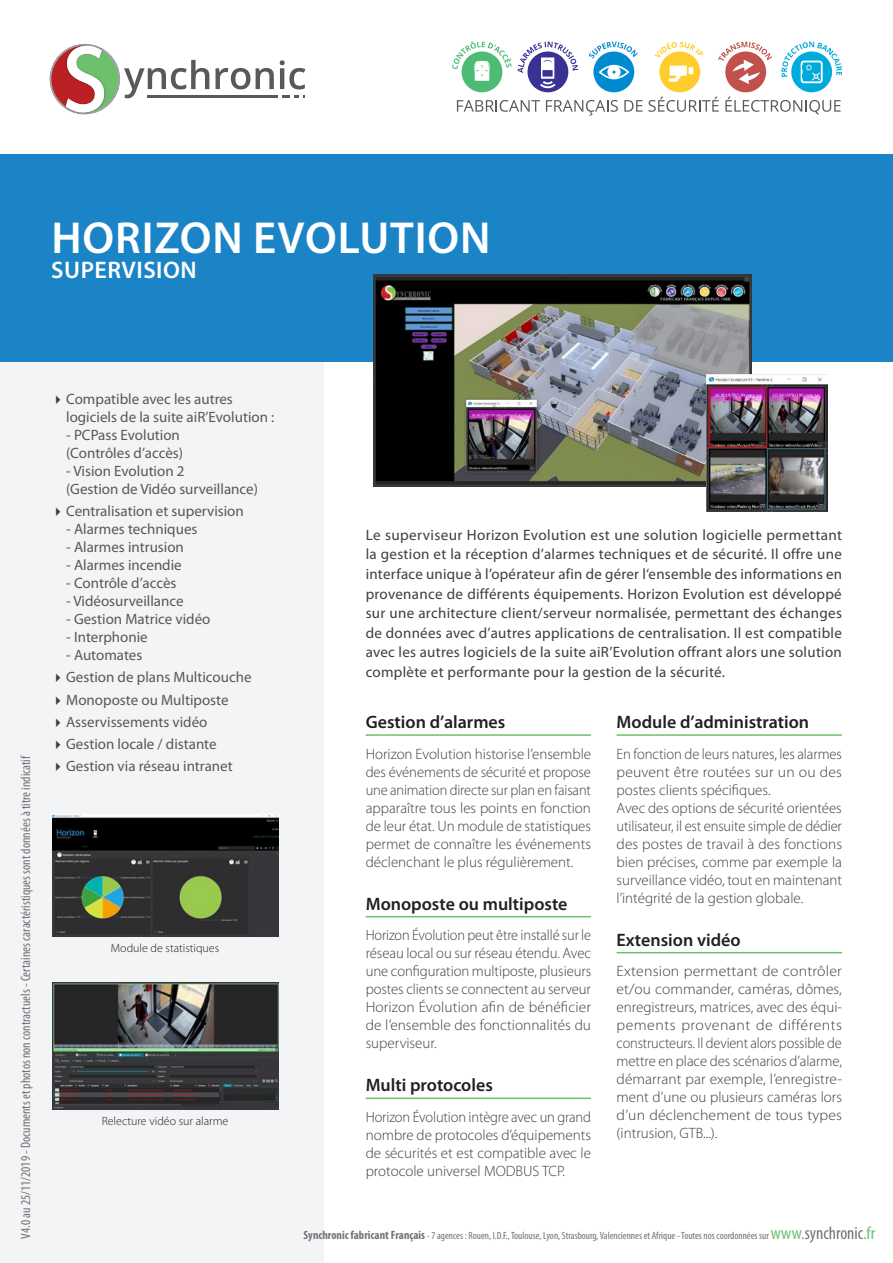
<style>
.page{position:relative;width:893px;height:1263px;background:#fff}
.page>*{position:absolute;margin:0;border:0;box-sizing:border-box;transform-origin:0 0}
.Titre{font:600 45px "Myriad Pro";letter-spacing:.02em;color:#fff}
.appel-titre{font:600 24px "Myriad Pro";letter-spacing:.02em;color:#fff}
.Sous-titre{font:600 18px "Myriad Pro";color:#231f20}
.Paragraphe-courant{font:300 15px/18px "Myriad Pro";color:#3e3e3f;text-align:justify}
.Texte_Intro{font:15px/19.5px "Myriad Pro";letter-spacing:.02em;color:#3e3e3f;text-align:justify}
.t1{font:15px/18px "Myriad Pro";color:#57585a}
.Paragraphe-courant-2{font:300 15px/18px "Myriad Pro";color:#3e3e3f;text-align:justify;scale:.96 1}
.Paragraphe-courant-3{font:300 15px/18px "Myriad Pro";color:#3e3e3f;text-align:justify;scale:1.05 1}
.t2{font:condensed 13.5px "Myriad Pro";color:#717275}
.t3{font:300 12px "Myriad Pro";color:#231f20}
.t4{font:condensed 10.5px "Myriad Pro";color:#717275}
.s1{font-weight:700;font-size:12px}
.s2{font-size:18px;color:#6dc16e}
.s3{font-size:18px}
</style>
<div class="page">
<div style="left:0;top:347px;width:324px;height:916px;background:#f3f4f5"></div>
<svg style="left:216px;top:68px;width:34px;height:21px"></svg>
<svg style="left:256px;top:68px;width:18px;height:21px"></svg>
<svg style="left:280px;top:60px;width:25px;height:29px"></svg>
<hr style="left:148px;top:95px;width:130px;height:3px;background:#58595b">
<svg style="left:283px;top:95px;width:22px;height:3px"></svg>
<svg style="left:50px;top:44px;width:159px;height:70px"></svg>
<div style="left:0;top:154px;width:893px;height:207px;background:#1b84c6"></div>
<svg style="left:457px;top:100px;width:83px;height:12px"></svg>
<svg style="left:546px;top:100px;width:72px;height:15px"></svg>
<svg style="left:624px;top:100px;width:18px;height:12px"></svg>
<svg style="left:648px;top:97px;width:71px;height:15px"></svg>
<svg style="left:725px;top:97px;width:116px;height:17px"></svg>
<div style="left:791px;top:52px;width:41px;height:40px;background:#00abdc;border-radius:50%"></div>
<svg style="left:781px;top:42px;width:61px;height:41px"></svg>
<div style="left:725px;top:52px;width:41px;height:40px;background:#c2504c;border-radius:50%"></div>
<div style="left:659px;top:52px;width:41px;height:40px;background:#fecd2d;border-radius:50%"></div>
<svg style="left:654px;top:42px;width:49px;height:15px"></svg>
<div style="left:593px;top:52px;width:41px;height:40px;background:#008ad0;border-radius:50%"></div>
<svg style="left:589px;top:42px;width:49px;height:17px"></svg>
<div style="left:527px;top:52px;width:41px;height:40px;background:#373293;border-radius:50%"></div>
<div style="left:462px;top:52px;width:40px;height:40px;background:#4ebb74;border-radius:50%"></div>
<svg style="left:518px;top:42px;width:60px;height:47px"></svg>
<svg style="left:668px;top:66px;width:25px;height:16px"></svg>
<svg style="left:718px;top:42px;width:54px;height:42px"></svg>
<svg style="left:452px;top:41px;width:60px;height:40px"></svg>
<svg style="left:599px;top:65px;width:30px;height:14px"></svg>
<hr style="left:366px;top:734px;width:225px;height:2px;background:#6dc16e">
<hr style="left:366px;top:916px;width:225px;height:1px;background:#6dc16e">
<hr style="left:366px;top:1097px;width:225px;height:2px;background:#6dc16e">
<hr style="left:617px;top:734px;width:225px;height:2px;background:#6dc16e">
<hr style="left:617px;top:952px;width:225px;height:1px;background:#6dc16e">
<img style="left:373px;top:274px;width:378px;height:213px">
<img style="left:706px;top:375px;width:121px;height:136px">
<img style="left:53px;top:814px;width:225px;height:122px">
<img style="left:52px;top:982px;width:227px;height:128px">
<p class="Titre" style="left:51px;top:209px;width:441px">HORIZON EVOLUTION</p>
<p class="appel-titre" style="left:51px;top:255px;width:147px">SUPERVISION</p>
<p class="t2" style="left:18px;top:1238px;width:485px;rotate:-90deg">V4.0 au 25/11/2019 - Documents et photos non contractuels - Certaines caractéristiques sont données à titre indicatif</p>
<p class="t1" style="left:66px;top:389px;width:210px">Compatible avec les autres logiciels de la suite aiR’Evolution :</p>
<p class="t1" style="left:66px;top:425px;width:118px">- PCPass Evolution (Contrôles d’accès)</p>
<p class="t1" style="left:66px;top:461px;width:193px">- Vision Evolution 2<br>(Gestion de Vidéo surveillance)</p>
<p class="t1" style="left:66px;top:502px;width:179px">Centralisation et supervision</p>
<p class="t1" style="left:66px;top:520px;width:133px">- Alarmes techniques</p>
<p class="t1" style="left:66px;top:538px;width:119px">- Alarmes intrusion</p>
<p class="t1" style="left:66px;top:556px;width:117px">- Alarmes incendie</p>
<p class="t1" style="left:66px;top:574px;width:112px">- Contrôle d’accès</p>
<p class="t1" style="left:66px;top:592px;width:119px">- Vidéosurveillance</p>
<p class="t1" style="left:66px;top:610px;width:146px">- Gestion Matrice vidéo</p>
<p class="t1" style="left:66px;top:628px;width:83px">- Interphonie</p>
<p class="t1" style="left:66px;top:646px;width:78px">- Automates</p>
<p class="t1" style="left:66px;top:668px;width:187px">Gestion de plans Multicouche</p>
<p class="t1" style="left:66px;top:690px;width:164px">Monoposte ou Multiposte</p>
<p class="t1" style="left:66px;top:712px;width:143px">Asservissements vidéo</p>
<p class="t1" style="left:66px;top:735px;width:152px">Gestion locale / distante</p>
<p class="t1" style="left:66px;top:757px;width:168px">Gestion via réseau intranet</p>
<p class="t3" style="left:111px;top:941px;width:110px">Module de statistiques</p>
<p class="t3" style="left:102px;top:1114px;width:128px">Relecture vidéo sur alarme</p>
<p class="Texte_Intro" style="left:366px;top:525px;width:478px">Le superviseur Horizon Evolution est une solution logicielle permettant la gestion et la réception d’alarmes techniques et de sécurité. Il offre une interface unique à l’opérateur afin de gérer l‘ensemble des informations en provenance de différents équipements. Horizon Evolution est développé sur une architecture client/serveur normalisée, permettant des échanges de données avec d’autres applications de centralisation. Il est compatible avec les autres logiciels de la suite aiR’Evolution offrant alors une solution complète et performante pour la gestion de la sécurité.</p>
<p class="Sous-titre" style="left:366px;top:710px;width:141px">Gestion d’alarmes</p>
<p class="Paragraphe-courant" style="left:366px;top:744px;width:227px">Horizon Evolution historise l’ensemble des événements de sécurité et propose une animation directe sur plan en faisant apparaître tous les points en fonction de leur état. Un module de statistiques permet de connaître les événements déclenchant le plus régulièrement.</p>
<p class="Sous-titre" style="left:366px;top:892px;width:203px">Monoposte ou multiposte</p>
<p class="Paragraphe-courant-2" style="left:366px;top:926px;width:236px">Horizon Évolution peut être installé sur le réseau local ou sur réseau étendu. Avec une configuration multiposte, plusieurs postes clients se connectent au serveur Horizon Évolution afin de bénéficier de l’ensemble des fonctionnalités du superviseur.</p>
<p class="Sous-titre" style="left:366px;top:1074px;width:129px">Multi protocoles</p>
<p class="Paragraphe-courant-2" style="left:366px;top:1108px;width:236px">Horizon Évolution intègre avec un grand nombre de protocoles d’équipements de sécurités et est compatible avec le protocole universel MODBUS TCP.</p>
<p class="Sous-titre" style="left:617px;top:710px;width:194px">Module d’administration</p>
<p class="Paragraphe-courant" style="left:617px;top:744px;width:227px">En fonction de leurs natures, les alarmes peuvent être routées sur un ou des postes clients spécifiques.</p>
<p class="Paragraphe-courant" style="left:617px;top:798px;width:227px">Avec des options de sécurité orientées utilisateur, il est ensuite simple de dédier des postes de travail à des fonctions bien précises, comme par exemple la surveillance vidéo, tout en maintenant l’intégrité de la gestion globale.</p>
<p class="Sous-titre" style="left:617px;top:928px;width:126px">Extension vidéo</p>
<p class="Paragraphe-courant-3" style="left:617px;top:962px;width:216px">Extension permettant de contrôler et/ou commander, caméras, dômes, enregistreurs, matrices, avec des équi&shy;pements provenant de différents constructeurs. Il devient alors possible de mettre en place des scénarios d’alarme, démarrant par exemple, l’enregistre&shy;ment d’une ou plusieurs caméras lors d’un déclenchement de tous types (intrusion, GTB...).</p>
<p class="t4" style="left:304px;top:1229px;width:573px"><span class="s1">Synchronic fabricant Français</span> - 7 agences : Rouen, I.D.F., Toulouse, Lyon, Strasbourg, Valenciennes et Afrique - Toutes nos coordonnées sur <span class="s2">www.</span><span class="s3">synchronic</span><span class="s2">.fr</span></p>
</div>
